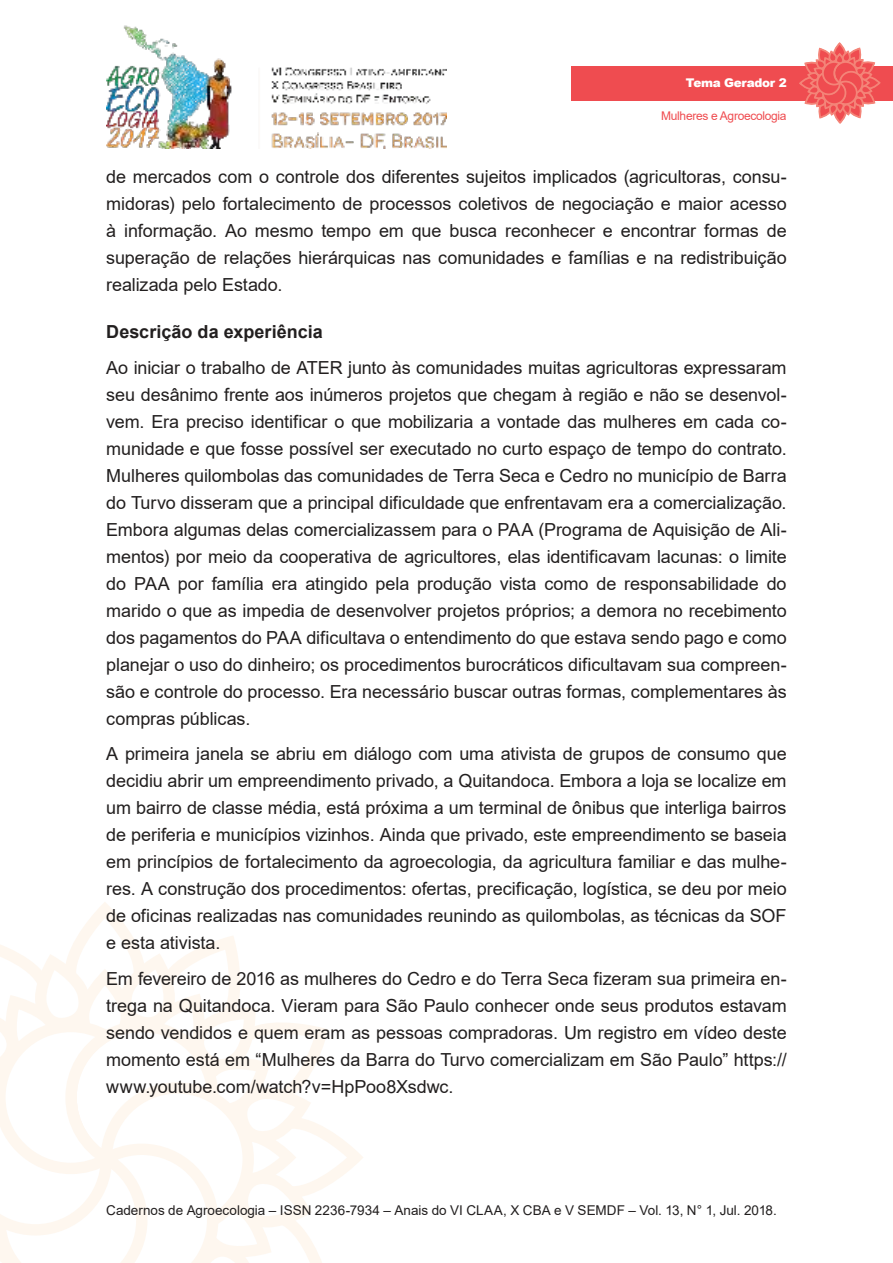
<style>
.page{position:relative;width:893px;height:1263px;background:#fff}
.page>*{position:absolute;margin:0;border:0;box-sizing:border-box;transform-origin:0 0}
.t1{font:18px/27px "Arial";letter-spacing:-.005em;color:#221f1f;text-align:justify}
.t2{font:700 18px "Arial";color:#221f1f}
.t3{font:13.5px "Arial";color:#221f1f}
.t4{font:12px "Arial";letter-spacing:-.025em;color:#ef4c50}
.t5{font:900 12px "Arial";letter-spacing:-.025em;color:#fff}
</style>
<div class="page">
<img style="left:106px;top:25px;width:340px;height:124px">
<svg style="left:0;top:910px;width:363px;height:353px"></svg>
<div style="left:571px;top:66px;width:322px;height:34px;background:#ef4c50"></div>
<svg style="left:798px;top:43px;width:83px;height:81px"></svg>
<p class="t5" style="left:686px;top:76px;width:102px">Tema Gerador 2</p>
<p class="t4" style="left:661px;top:112px;width:127px">Mulheres e Agroecologia</p>
<p class="t1" style="left:106px;top:165px;width:682px">de mercados com o controle dos diferentes sujeitos implicados (agricultoras, consu&shy;midoras) pelo fortalecimento de processos coletivos de negociação e maior acesso à informação. Ao mesmo tempo em que busca reconhecer e encontrar formas de superação de relações hierárquicas nas comunidades e famílias e na redistribuição realizada pelo Estado.</p>
<p class="t2" style="left:106px;top:324px;width:218px">Descrição da experiência</p>
<p class="t1" style="left:106px;top:356px;width:682px">Ao iniciar o trabalho de ATER junto às comunidades muitas agricultoras expressaram seu desânimo frente aos inúmeros projetos que chegam à região e não se desenvol&shy;vem. Era preciso identificar o que mobilizaria a vontade das mulheres em cada co&shy;munidade e que fosse possível ser executado no curto espaço de tempo do contrato.<br>Mulheres quilombolas das comunidades de Terra Seca e Cedro no município de Barra do Turvo disseram que a principal dificuldade que enfrentavam era a comercialização.<br>Embora algumas delas comercializassem para o PAA (Programa de Aquisição de Ali&shy;mentos) por meio da cooperativa de agricultores, elas identificavam lacunas: o limite do PAA por família era atingido pela produção vista como de responsabilidade do marido o que as impedia de desenvolver projetos próprios; a demora no recebimento dos pagamentos do PAA dificultava o entendimento do que estava sendo pago e como planejar o uso do dinheiro; os procedimentos burocráticos dificultavam sua compreen&shy;são e controle do processo. Era necessário buscar outras formas, complementares às compras públicas.</p>
<p class="t1" style="left:106px;top:742px;width:682px">A primeira janela se abriu em diálogo com uma ativista de grupos de consumo que decidiu abrir um empreendimento privado, a Quitandoca. Embora a loja se localize em um bairro de classe média, está próxima a um terminal de ônibus que interliga bairros de periferia e municípios vizinhos. Ainda que privado, este empreendimento se baseia em princípios de fortalecimento da agroecologia, da agricultura familiar e das mulhe&shy;res. A construção dos procedimentos: ofertas, precificação, logística, se deu por meio de oficinas realizadas nas comunidades reunindo as quilombolas, as técnicas da SOF e esta ativista.</p>
<p class="t1" style="left:106px;top:967px;width:682px">Em fevereiro de 2016 as mulheres do Cedro e do Terra Seca fizeram sua primeira en&shy;trega na Quitandoca. Vieram para São Paulo conhecer onde seus produtos estavam sendo vendidos e quem eram as pessoas compradoras. Um registro em vídeo deste momento está em “Mulheres da Barra do Turvo comercializam em São Paulo” https:// www.youtube.com/watch?v=HpPoo8Xsdwc.</p>
<p class="t3" style="left:106px;top:1205px;width:672px">Cadernos de Agroecologia – ISSN 2236-7934 – Anais do VI CLAA, X CBA e V SEMDF – Vol. 13, N° 1, Jul. 2018.</p>
</div>
